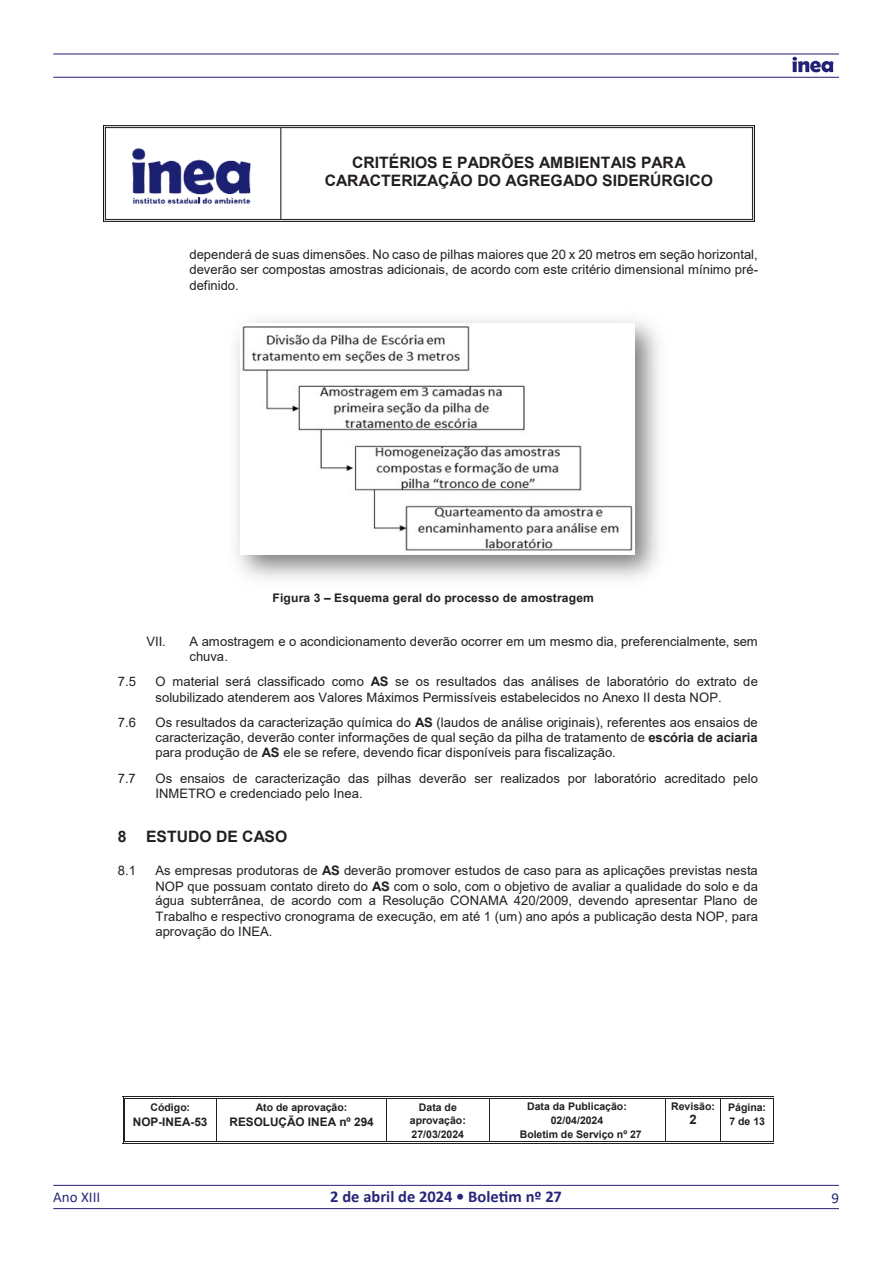
<style>
.page{position:relative;width:893px;height:1263px;background:#fff}
.page>*{position:absolute;margin:0;border:0;box-sizing:border-box;transform-origin:0 0}
.t1{font:700 16.5px "Calibri";color:#28277a}
.t2{font:700 15.75px/18px "Arial";color:#231f20;text-align:center}
.t3{font:15px "Calibri";color:#28277a}
.t4{font:13.05px/15.1px "Arial";color:#231f20;text-align:justify}
.t5{font:700 13.05px "Arial";color:#231f20}
.t6{font:700 11.85px "Arial";letter-spacing:.01em;color:#231f20}
.t7{font:700 10.5px/12.8px "Arial";letter-spacing:-.005em;color:#231f20;text-align:center}
.s1{font-weight:700}
</style>
<div class="page">
<hr style="left:53px;top:54px;width:786px;height:1px;background:#242076">
<hr style="left:53px;top:1185px;width:786px;height:1px;background:#242076">
<hr style="left:53px;top:77px;width:786px;height:1px;background:#242076">
<hr style="left:53px;top:1208px;width:786px;height:1px;background:#242076">
<svg style="left:792px;top:57px;width:41px;height:15px"></svg>
<img style="left:103px;top:125px;width:652px;height:96px">
<hr style="left:125px;top:1096px;width:91px;height:1px;background:#231f20">
<hr style="left:125px;top:1098px;width:91px;height:1px;background:#231f20">
<hr style="left:219px;top:1096px;width:167px;height:1px;background:#231f20">
<hr style="left:219px;top:1098px;width:167px;height:1px;background:#231f20">
<hr style="left:389px;top:1096px;width:100px;height:1px;background:#231f20">
<hr style="left:389px;top:1098px;width:100px;height:1px;background:#231f20">
<hr style="left:491px;top:1096px;width:174px;height:1px;background:#231f20">
<hr style="left:491px;top:1098px;width:174px;height:1px;background:#231f20">
<hr style="left:668px;top:1096px;width:52px;height:1px;background:#231f20">
<hr style="left:668px;top:1098px;width:52px;height:1px;background:#231f20">
<hr style="left:723px;top:1096px;width:50px;height:1px;background:#231f20">
<hr style="left:723px;top:1098px;width:50px;height:1px;background:#231f20">
<hr style="left:124px;top:1099px;width:1px;height:42px;background:#231f20">
<hr style="left:123px;top:1099px;width:1px;height:42px;background:#231f20">
<hr style="left:125px;top:1143px;width:91px;height:1px;background:#231f20">
<hr style="left:125px;top:1141px;width:91px;height:1px;background:#231f20">
<hr style="left:216px;top:1099px;width:1px;height:42px;background:#231f20">
<hr style="left:216px;top:1143px;width:170px;height:1px;background:#231f20">
<hr style="left:216px;top:1141px;width:170px;height:1px;background:#231f20">
<hr style="left:386px;top:1099px;width:1px;height:42px;background:#231f20">
<hr style="left:388px;top:1143px;width:101px;height:1px;background:#231f20">
<hr style="left:388px;top:1141px;width:101px;height:1px;background:#231f20">
<hr style="left:489px;top:1099px;width:1px;height:42px;background:#231f20">
<hr style="left:490px;top:1143px;width:175px;height:1px;background:#231f20">
<hr style="left:490px;top:1141px;width:175px;height:1px;background:#231f20">
<hr style="left:665px;top:1099px;width:1px;height:42px;background:#231f20">
<hr style="left:667px;top:1143px;width:53px;height:1px;background:#231f20">
<hr style="left:667px;top:1141px;width:53px;height:1px;background:#231f20">
<hr style="left:720px;top:1099px;width:1px;height:42px;background:#231f20">
<hr style="left:722px;top:1143px;width:51px;height:1px;background:#231f20">
<hr style="left:722px;top:1141px;width:51px;height:1px;background:#231f20">
<hr style="left:773px;top:1099px;width:1px;height:42px;background:#231f20">
<img style="left:240px;top:324px;width:394px;height:227px">
<p class="t2" style="left:325px;top:154px;width:390px">CRITÉRIOS E PADRÕES AMBIENTAIS PARA<br>CARACTERIZAÇÃO DO AGREGADO SIDERÚRGICO</p>
<p class="t4" style="left:189px;top:247px;width:570px">dependerá de suas dimensões. No caso de pilhas maiores que 20 x 20 metros em seção horizontal, deverão ser compostas amostras adicionais, de acordo com este critério dimensional mínimo pré&shy;definido.</p>
<p class="t6" style="left:273px;top:589px;width:323px">Figura 3 – Esquema geral do processo de amostragem</p>
<p class="t4" style="left:146px;top:634px;width:21px">VII.</p>
<p class="t4" style="left:189px;top:634px;width:570px">A amostragem e o acondicionamento deverão ocorrer em um mesmo dia, preferencialmente, sem chuva.</p>
<p class="t4" style="left:118px;top:674px;width:20px">7.5</p>
<p class="t4" style="left:156px;top:674px;width:604px">O material será classificado como <span class="s1">AS</span> se os resultados das análises de laboratório do extrato de solubilizado atenderem aos Valores Máximos Permissíveis estabelecidos no Anexo II desta NOP.</p>
<p class="t4" style="left:118px;top:715px;width:20px">7.6</p>
<p class="t4" style="left:156px;top:715px;width:604px">Os resultados da caracterização química do <span class="s1">AS</span> (laudos de análise originais), referentes aos ensaios de caracterização, deverão conter informações de qual seção da pilha de tratamento de <span class="s1">escória de aciaria </span>para produção de <span class="s1">AS</span> ele se refere, devendo ficar disponíveis para fiscalização.</p>
<p class="t4" style="left:118px;top:770px;width:20px">7.7</p>
<p class="t4" style="left:156px;top:770px;width:604px">Os ensaios de caracterização das pilhas deverão ser realizados por laboratório acreditado pelo<br>INMETRO e credenciado pelo Inea.</p>
<p class="t2" style="left:118px;top:827px;width:171px">8 ESTUDO DE CASO</p>
<p class="t4" style="left:118px;top:863px;width:20px">8.1</p>
<p class="t4" style="left:156px;top:863px;width:604px">As empresas produtoras de <span class="s1">AS</span> deverão promover estudos de caso para as aplicações previstas nesta NOP que possuam contato direto do <span class="s1">AS</span> com o solo, com o objetivo de avaliar a qualidade do solo e da água subterrânea, de acordo com a Resolução CONAMA 420/2009, devendo apresentar Plano de Trabalho e respectivo cronograma de execução, em até 1 (um) ano após a publicação desta NOP, para aprovação do INEA.</p>
<p class="t7" style="left:151px;top:1101px;width:41px">Código:</p>
<p class="t6" style="left:133px;top:1113px;width:76px">NOP-INEA-53</p>
<p class="t7" style="left:256px;top:1101px;width:93px">Ato de aprovação:</p>
<p class="t6" style="left:230px;top:1113px;width:146px">RESOLUÇÃO INEA nº 294</p>
<p class="t7" style="left:410px;top:1101px;width:57px">Data de aprovação:</p>
<p class="t7" style="left:412px;top:1128px;width:54px">27/03/2024</p>
<p class="t7" style="left:527px;top:1100px;width:101px">Data da Publicação:</p>
<p class="t7" style="left:551px;top:1114px;width:54px">02/04/2024</p>
<p class="t7" style="left:520px;top:1128px;width:123px">Boletim de Serviço nº 27</p>
<p class="t7" style="left:671px;top:1100px;width:45px">Revisão:</p>
<p class="t5" style="left:689px;top:1110px;width:9px">2</p>
<p class="t7" style="left:728px;top:1100px;width:39px;line-height:14px;text-align:left">Página:<br>7 de 13</p>
<p class="t3" style="left:53px;top:1186px;width:48px">Ano XIII</p>
<p class="t1" style="left:330px;top:1185px;width:233px">2 de abril de 2024 • Boletim nº 27</p>
<p class="t3" style="left:831px;top:1187px;width:9px">9</p>
</div>
